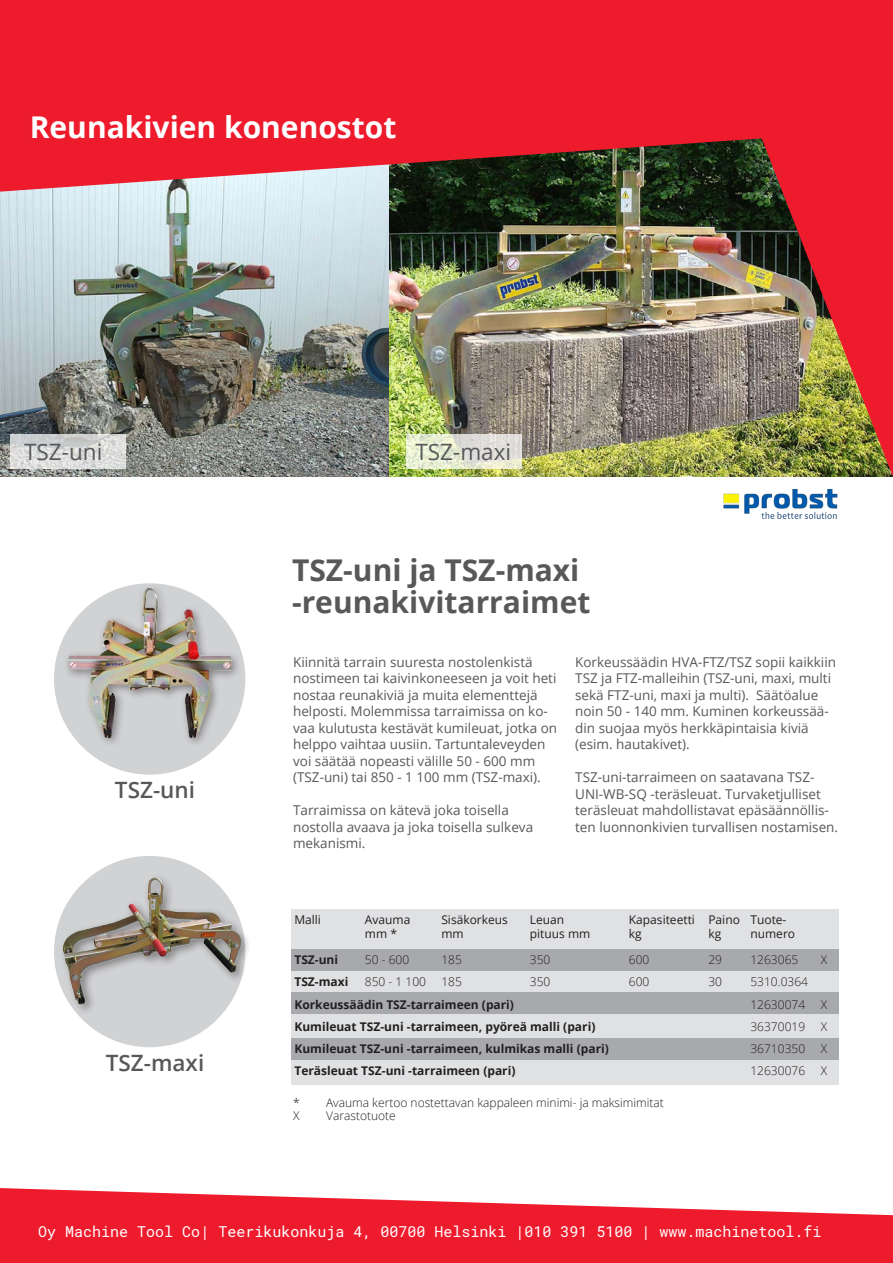
<style>
.page{position:relative;width:893px;height:1263px;background:#fff}
.page>*{position:absolute;margin:0;border:0;box-sizing:border-box;transform-origin:0 0}
.Ooootsikko{font:700 30px/31.5px "Open Sans";color:#57585a}
.Ooootsikko-2{font:700 30px "Open Sans";color:#fff}
.Inkku{font:22.5px "Open Sans";color:#57585a}
.t1{font:600 22.5px "Open Sans";color:#57585a}
.Otsikko{font:15px "Roboto Mono";color:#fff}
.t2{font:13.5px/16.5px "Open Sans";color:#57585a}
.t3{font:700 12px "Open Sans";color:#231f20}
.t4{font:300 12px "Open Sans";color:#231f20}
.t5{font:12px "Open Sans";color:#231f20}
</style>
<div class="page">
<svg style="left:0;top:1188px;width:893px;height:75px;fill:#ee1b2d"></svg>
<img style="left:723px;top:490px;width:115px;height:30px">
<img style="left:0;top:192px;width:390px;height:285px">
<img style="left:390px;top:192px;width:322px;height:285px">
<svg style="left:11px;top:435px;width:115px;height:34px;background:#d8d9d8"></svg>
<svg style="left:406px;top:435px;width:115px;height:34px;background:#e4e6d5"></svg>
<img style="left:712px;top:192px;width:181px;height:285px">
<svg style="left:0;top:0;width:893px;height:192px;background:#da2331"></svg>
<div style="left:291px;top:909px;width:547px;height:176px;background:#e0e1e3"></div>
<div style="left:291px;top:949px;width:547px;height:21px;background:#a8a9ad"></div>
<div style="left:291px;top:993px;width:547px;height:21px;background:#a8a9ad"></div>
<div style="left:291px;top:1039px;width:547px;height:21px;background:#a8a9ad"></div>
<div style="left:54px;top:583px;width:191px;height:192px;background:#d1d2d4;border-radius:50%"></div>
<div style="left:64px;top:583px;width:178px;height:165px;background:#231f20;opacity:.47"></div>
<img style="left:62px;top:583px;width:175px;height:169px">
<div style="left:54px;top:856px;width:191px;height:191px;background:#d1d2d4;border-radius:50%"></div>
<div style="left:59px;top:873px;width:193px;height:143px;background:#231f20;opacity:.47"></div>
<img style="left:60px;top:869px;width:190px;height:139px">
<p class="Ooootsikko-2" style="left:30px;top:106px;width:368px">Reunakivien konenostot</p>
<p class="Inkku" style="left:24px;top:436px;width:80px">TSZ-uni</p>
<p class="Inkku" style="left:415px;top:436px;width:97px">TSZ-maxi</p>
<p class="t1" style="left:115px;top:775px;width:82px">TSZ-uni</p>
<p class="t1" style="left:106px;top:1047px;width:100px">TSZ-maxi</p>
<p class="Ooootsikko" style="left:292px;top:554px;width:300px">TSZ-uni ja TSZ-maxi -reunakivitarraimet</p>
<p class="t2" style="left:293px;top:653px;width:266px">Kiinnitä tarrain suuresta nostolenkistä nostimeen tai kaivinkoneeseen ja voit heti nostaa reunakiviä ja muita elementtejä helposti. Molemmissa tarraimissa on ko&shy;vaa kulutusta kestävät kumileuat, jotka on helppo vaihtaa uusiin. Tartuntaleveyden voi säätää nopeasti välille 50 - 600 mm (TSZ-uni) tai 850 - 1 100 mm (TSZ-maxi).</p>
<p class="t2" style="left:293px;top:802px;width:242px">Tarraimissa on kätevä joka toisella nostolla avaava ja joka toisella sulkeva mekanismi.</p>
<p class="t2" style="left:575px;top:653px;width:262px">Korkeussäädin HVA-FTZ/TSZ sopii kaikkiin TSZ ja FTZ-malleihin (TSZ-uni, maxi, multi sekä FTZ-uni, maxi ja multi). Säätöalue noin 50 - 140 mm. Kuminen korkeussää&shy;din suojaa myös herkkäpintaisia kiviä (esim. hautakivet).</p>
<p class="t2" style="left:575px;top:769px;width:264px">TSZ-uni-tarraimeen on saatavana TSZ-UNI-WB-SQ -teräsleuat. Turvaketjulliset teräsleuat mahdollistavat epäsäännöllis&shy;ten luonnonkivien turvallisen nostamisen.</p>
<p class="t5" style="left:294px;top:911px;width:28px">Malli</p>
<p class="t5" style="left:365px;top:911px;width:47px">Avauma</p>
<p class="t5" style="left:441px;top:911px;width:68px">Sisäkorkeus</p>
<p class="t5" style="left:530px;top:911px;width:36px">Leuan</p>
<p class="t5" style="left:629px;top:911px;width:159px">Kapasiteetti Paino Tuote-</p>
<p class="t5" style="left:365px;top:925px;width:34px">mm *</p>
<p class="t5" style="left:441px;top:925px;width:24px">mm</p>
<p class="t5" style="left:530px;top:925px;width:62px">pituus mm</p>
<p class="t5" style="left:629px;top:925px;width:14px">kg</p>
<p class="t5" style="left:708px;top:925px;width:14px">kg</p>
<p class="t5" style="left:750px;top:925px;width:46px">numero</p>
<p class="t3" style="left:294px;top:951px;width:45px">TSZ-uni</p>
<p class="t4" style="left:365px;top:951px;width:46px">50 - 600</p>
<p class="t4" style="left:441px;top:951px;width:22px">185</p>
<p class="t4" style="left:530px;top:951px;width:22px">350</p>
<p class="t4" style="left:629px;top:951px;width:22px">600</p>
<p class="t4" style="left:708px;top:951px;width:15px">29</p>
<p class="t4" style="left:750px;top:951px;width:49px">1263065</p>
<p class="t4" style="left:821px;top:951px;width:8px">X</p>
<p class="t3" style="left:294px;top:973px;width:55px">TSZ-maxi</p>
<p class="t4" style="left:365px;top:974px;width:63px">850 - 1 100</p>
<p class="t4" style="left:441px;top:974px;width:22px">185</p>
<p class="t4" style="left:530px;top:974px;width:22px">350</p>
<p class="t4" style="left:629px;top:974px;width:22px">600</p>
<p class="t4" style="left:708px;top:974px;width:15px">30</p>
<p class="t4" style="left:750px;top:974px;width:59px">5310.0364</p>
<p class="t3" style="left:294px;top:996px;width:221px">Korkeussäädin TSZ-tarraimeen (pari)</p>
<p class="t4" style="left:750px;top:996px;width:56px">12630074</p>
<p class="t4" style="left:821px;top:996px;width:8px">X</p>
<p class="t3" style="left:294px;top:1018px;width:302px">Kumileuat TSZ-uni -tarraimeen, pyöreä malli (pari)</p>
<p class="t4" style="left:750px;top:1018px;width:56px">36370019</p>
<p class="t4" style="left:821px;top:1018px;width:8px">X</p>
<p class="t3" style="left:294px;top:1040px;width:316px">Kumileuat TSZ-uni -tarraimeen, kulmikas malli (pari)</p>
<p class="t4" style="left:750px;top:1040px;width:56px">36710350</p>
<p class="t4" style="left:821px;top:1040px;width:8px">X</p>
<p class="t3" style="left:294px;top:1062px;width:223px">Teräsleuat TSZ-uni -tarraimeen (pari)</p>
<p class="t4" style="left:750px;top:1063px;width:56px">12630076</p>
<p class="t4" style="left:821px;top:1063px;width:8px">X</p>
<p class="t4" style="left:293px;top:1094px;width:372px">* Avauma kertoo nostettavan kappaleen minimi- ja maksimimitat</p>
<p class="t4" style="left:293px;top:1108px;width:8px">X</p>
<p class="t4" style="left:326px;top:1108px;width:71px">Varastotuote</p>
<p class="Otsikko" style="left:38px;top:1221px;width:785px">Oy Machine Tool Co| Teerikukonkuja 4, 00700 Helsinki |010 391 5100 | www.machinetool.fi</p>
</div>
